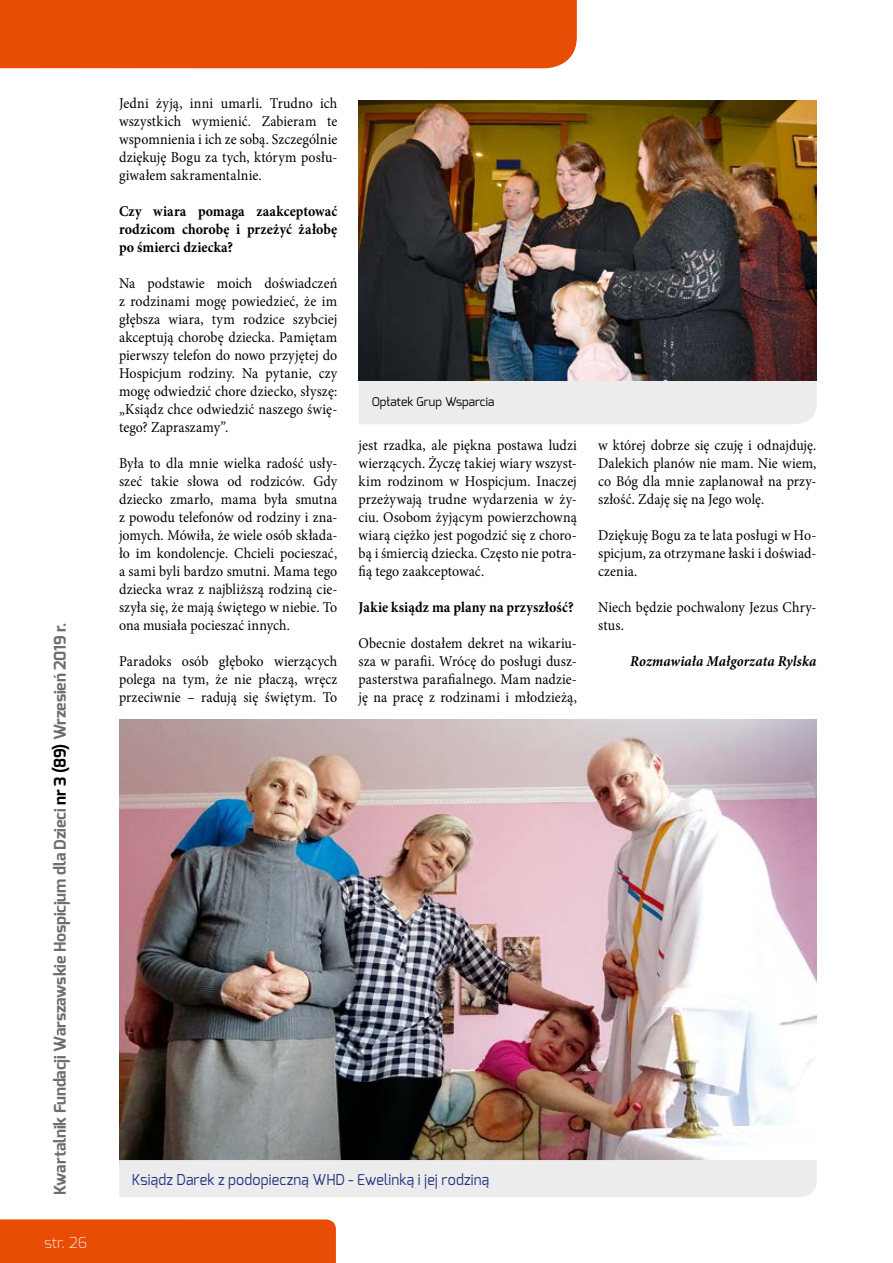
<style>
.page{position:relative;width:893px;height:1263px;background:#fff}
.page>*{position:absolute;margin:0;border:0;box-sizing:border-box;transform-origin:0 0}
.t1{font:700 16.2px "Exo";letter-spacing:-.01em;color:#6e6e6e}
.t2{font:15px/18px "Minion Pro";letter-spacing:.005em;color:#000;text-align:justify;scale:.93 1}
.t3{font:700 15px/18px "Minion Pro";letter-spacing:.005em;color:#000;text-align:justify;scale:.93 1}
.t4{font:15px "Exo";letter-spacing:.01em;color:#243282;scale:.95 1}
.t5{font:italic 700 15px "Minion Pro";letter-spacing:.01em;color:#000;scale:.93 1}
.t6{font:200 15px "Exo";color:#fff}
.t7{font:12px "Exo";color:#000}
.s1{color:#000}
</style>
<div class="page">
<div style="left:0;top:1219px;width:336px;height:44px;background:#e94c05"></div>
<img style="left:119px;top:719px;width:698px;height:441px">
<div style="left:119px;top:1160px;width:698px;height:37px;background:#ececec"></div>
<div style="left:359px;top:380px;width:458px;height:44px;background:#ececec"></div>
<img style="left:359px;top:100px;width:458px;height:280px">
<div style="left:0;top:0;width:577px;height:68px;background:#e94c05"></div>
<p class="t1" style="left:49px;top:1195px;width:574px;rotate:-90deg">Kwartalnik Fundacji Warszawskie Hospicjum dla Dzieci <span class="s1">nr 3 (89)</span> Wrzesień 2019 r.</p>
<p class="t6" style="left:44px;top:1232px;width:44px">str. 26</p>
<p class="t2" style="left:119px;top:94px;width:236px">Jedni żyją, inni umarli. Trudno ich wszystkich wymienić. Zabieram te wspomnienia i ich ze sobą. Szczególnie dziękuję Bogu za tych, którym posłu&shy;giwałem sakramentalnie.</p>
<p class="t3" style="left:119px;top:202px;width:236px">Czy wiara pomaga zaakceptować rodzicom chorobę i przeżyć żałobę po śmierci dziecka?</p>
<p class="t2" style="left:119px;top:274px;width:236px">Na podstawie moich doświadczeń z rodzinami mogę powiedzieć, że im głębsza wiara, tym rodzice szybciej akceptują chorobę dziecka. Pamiętam pierwszy telefon do nowo przyjętej do Hospicjum rodziny. Na pytanie, czy mogę odwiedzić chore dziecko, słyszę: „Ksiądz chce odwiedzić naszego świę&shy;tego? Zapraszamy”.</p>
<p class="t2" style="left:119px;top:454px;width:236px">Była to dla mnie wielka radość usły&shy;szeć takie słowa od rodziców. Gdy dziecko zmarło, mama była smutna z powodu telefonów od rodziny i zna&shy;jomych. Mówiła, że wiele osób składa&shy;ło im kondolencje. Chcieli pocieszać, a sami byli bardzo smutni. Mama tego dziecka wraz z najbliższą rodziną cie&shy;szyła się, że mają świętego w niebie. To ona musiała pocieszać innych.</p>
<p class="t2" style="left:119px;top:652px;width:236px">Paradoks osób głęboko wierzących polega na tym, że nie płaczą, wręcz przeciwnie – radują się świętym. To</p>
<p class="t7" style="left:372px;top:394px;width:124px">Opłatek Grup Wsparcia</p>
<p class="t2" style="left:359px;top:436px;width:236px">jest rzadka, ale piękna postawa ludzi wierzących. Życzę takiej wiary wszyst&shy;kim rodzinom w Hospicjum. Inaczej przeżywają trudne wydarzenia w ży&shy;ciu. Osobom żyjącym powierzchowną wiarą ciężko jest pogodzić się z choro&shy;bą i śmiercią dziecka. Często nie potra&shy;fią tego zaakceptować.</p>
<p class="t3" style="left:359px;top:598px;width:233px">Jakie ksiądz ma plany na przyszłość?</p>
<p class="t2" style="left:359px;top:634px;width:236px">Obecnie dostałem dekret na wikariu&shy;sza w parafii. Wrócę do posługi dusz&shy;pasterstwa parafialnego. Mam nadzie&shy;ję na pracę z rodzinami i młodzieżą,</p>
<p class="t2" style="left:598px;top:436px;width:236px">w której dobrze się czuję i odnajduję.<br>Dalekich planów nie mam. Nie wiem, co Bóg dla mnie zaplanował na przy&shy;szłość. Zdaję się na Jego wolę.</p>
<p class="t2" style="left:598px;top:526px;width:236px">Dziękuję Bogu za te lata posługi w Ho&shy;spicjum, za otrzymane łaski i doświad&shy;czenia.</p>
<p class="t2" style="left:598px;top:598px;width:236px">Niech będzie pochwalony Jezus Chry&shy;stus.</p>
<p class="t5" style="left:630px;top:651px;width:202px">Rozmawiała Małgorzata Rylska</p>
<p class="t4" style="left:132px;top:1169px;width:378px">Ksiądz Darek z podopieczną WHD - Ewelinką i jej rodziną</p>
</div>
